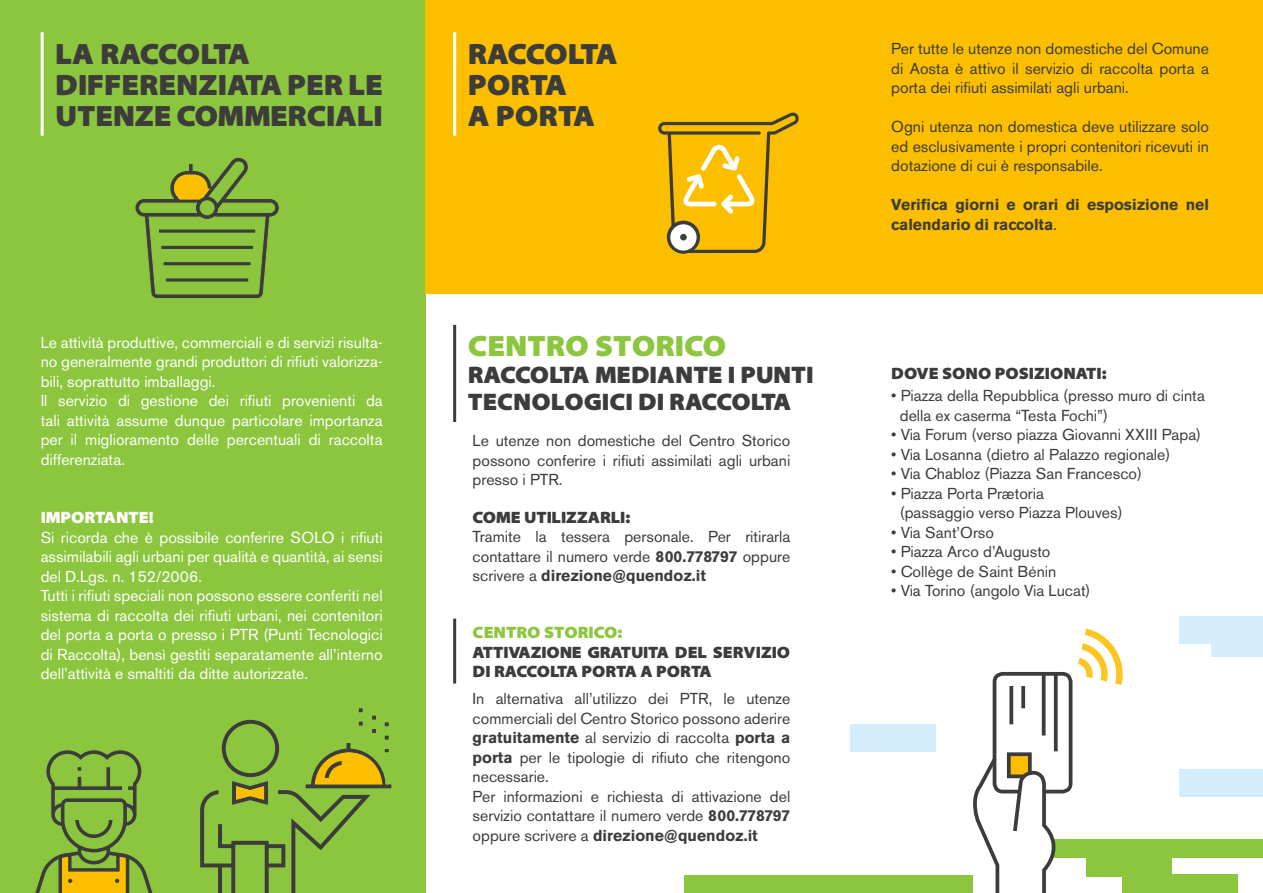
<style>
.page{position:relative;width:1263px;height:893px;background:#fff}
.page>*{position:absolute;margin:0;border:0;box-sizing:border-box;transform-origin:0 0}
.t1{font:900 29.55px/31px "Santana";letter-spacing:-.01em;color:#3c3c3b}
.t2{font:900 29.55px "Santana";color:#8cc63e}
.t3{font:900 24px/27px "Santana";color:#3c3c3b}
.t4{font:900 16.5px/19.5px "Santana";color:#3c3c3b}
.t5{font:900 16.5px "Santana";color:#8cc63e}
.t6{font:900 16.5px "Santana";color:#fff}
.t7{font:15.75px/19.5px "Akzidenz Grotesk BE";color:#3c3c3b;text-align:justify}
.t8{font:15.75px/19.5px "Akzidenz Grotesk BE";color:#fff}
.t9{font:700 15.75px/19.5px "Akzidenz Grotesk BE";color:#3c3c3b}
.s1{font-weight:700}
.s2{font-weight:400}
</style>
<div class="page">
<div style="left:1053px;top:839px;width:210px;height:19px;background:#8cc63e"></div>
<div style="left:1086px;top:848px;width:85px;height:29px;background:#8cc63e"></div>
<div style="left:684px;top:875px;width:289px;height:18px;background:#8cc63e"></div>
<div style="left:1122px;top:874px;width:115px;height:19px;background:#8cc63e"></div>
<div style="left:0;top:0;width:425px;height:893px;background:#8cc63e"></div>
<hr style="left:41px;top:32px;width:3px;height:104px;background:#fff">
<svg style="left:358px;top:708px;width:5px;height:5px"></svg>
<svg style="left:135px;top:157px;width:144px;height:142px"></svg>
<svg style="left:200px;top:716px;width:192px;height:177px"></svg>
<svg style="left:35px;top:750px;width:118px;height:143px"></svg>
<div style="left:425px;top:0;width:838px;height:293px;background:#fbbf00"></div>
<hr style="left:453px;top:32px;width:3px;height:104px;background:#fff">
<hr style="left:453px;top:325px;width:3px;height:97px;background:#3c3c3b">
<hr style="left:453px;top:619px;width:3px;height:65px;background:#3c3c3b">
<svg style="left:656px;top:112px;width:144px;height:182px"></svg>
<div style="left:670px;top:224px;width:26px;height:27px;background:#fff;border-radius:50%"></div>
<div style="left:680px;top:234px;width:7px;height:6px;background:#3c3c3b;border-radius:50%"></div>
<div style="left:993px;top:672px;width:79px;height:121px;border:4px solid #3c3c3b;border-radius:8px"></div>
<div style="left:1007px;top:752px;width:25px;height:26px;background:#fbbf00;border:4px solid #3c3c3b"></div>
<svg style="left:1009px;top:686px;width:4px;height:38px"></svg>
<svg style="left:1021px;top:686px;width:4px;height:22px"></svg>
<hr style="left:1042px;top:675px;width:3px;height:60px;background:#3c3c3b">
<svg style="left:1054px;top:675px;width:4px;height:76px"></svg>
<svg style="left:1011px;top:772px;width:54px;height:121px"></svg>
<svg style="left:973px;top:754px;width:28px;height:139px"></svg>
<svg style="left:1078px;top:629px;width:45px;height:56px"></svg>
<div style="left:1179px;top:616px;width:84px;height:28px;background:#d4edfc"></div>
<div style="left:1179px;top:769px;width:84px;height:28px;background:#d4edfc"></div>
<div style="left:850px;top:724px;width:86px;height:28px;background:#d4edfc"></div>
<div style="left:1211px;top:630px;width:52px;height:27px;background:#d4edfc"></div>
<h1 class="t1" style="left:55px;top:39px;width:329px">LA RACCOLTA<br>DIFFERENZIATA PER LE<br>UTENZE COMMERCIALI</h1>
<p class="t8" style="left:41px;top:333px;width:344px">Le attività produttive, commerciali e di servizi risulta&shy;no generalmente grandi produttori di rifiuti valorizza&shy;bili, soprattutto imballaggi.<br>Il servizio di gestione dei rifiuti provenienti da tali attività assume dunque particolare importanza per il miglioramento delle percentuali di raccolta differenziata.</p>
<p class="t6" style="left:41px;top:509px;width:114px">IMPORTANTE!</p>
<p class="t8" style="left:41px;top:528px;width:344px">Si ricorda che è possibile conferire SOLO i rifiuti assimilabili agli urbani per qualità e quantità, ai sensi del D.Lgs. n. 152/2006.<br>Tutti i rifiuti speciali non possono essere conferiti nel sistema di raccolta dei rifiuti urbani, nei contenitori del porta a porta o presso i PTR (Punti Tecnologici di Raccolta), bensì gestiti separatamente all’interno dell’attività e smaltiti da ditte autorizzate.</p>
<h1 class="t1" style="left:468px;top:39px;width:151px">RACCOLTA<br>PORTA<br>A PORTA</h1>
<h1 class="t2" style="left:468px;top:331px;width:260px">CENTRO STORICO</h1>
<h2 class="t3" style="left:468px;top:363px;width:348px">RACCOLTA MEDIANTE I PUNTI<br>TECNOLOGICI DI RACCOLTA</h2>
<p class="t7" style="left:473px;top:431px;width:319px">Le utenze non domestiche del Centro Storico possono conferire i rifiuti assimilati agli urbani presso i PTR.</p>
<p class="t4" style="left:473px;top:508px;width:159px">COME UTILIZZARLI:</p>
<p class="t7" style="left:473px;top:527px;width:319px">Tramite la tessera personale. Per ritirarla contattare il numero verde <span class="s1">800.778797</span> oppure scrivere a <span class="s1">direzione@quendoz.it</span></p>
<p class="t5" style="left:473px;top:624px;width:151px">CENTRO STORICO:</p>
<p class="t4" style="left:473px;top:643px;width:319px">ATTIVAZIONE GRATUITA DEL SERVIZIO<br>DI RACCOLTA PORTA A PORTA</p>
<p class="t7" style="left:473px;top:689px;width:319px;text-align:left">In alternativa all’utilizzo dei PTR, le utenze commerciali del Centro Storico possono aderire <span class="s1">gratuitamente</span> al servizio di raccolta <span class="s1">porta a porta</span> per le tipologie di rifiuto che ritengono necessarie.<br>Per informazioni e richiesta di attivazione del servizio contattare il numero verde <span class="s1">800.778797 </span>oppure scrivere a <span class="s1">direzione@quendoz.it</span></p>
<p class="t7" style="left:891px;top:39px;width:319px">Per tutte le utenze non domestiche del Comune di Aosta è attivo il servizio di raccolta porta a porta dei rifiuti assimilati agli urbani.</p>
<p class="t7" style="left:891px;top:117px;width:319px">Ogni utenza non domestica deve utilizzare solo ed esclusivamente i propri contenitori ricevuti in dotazione di cui è responsabile.</p>
<p class="t9" style="left:891px;top:195px;width:319px">Verifica giorni e orari di esposizione nel calendario di raccolta<span class="s2">.</span></p>
<p class="t4" style="left:891px;top:364px;width:217px">DOVE SONO POSIZIONATI:</p>
<p class="t7" style="left:900px;top:386px;width:307px;text-indent:-9px">• Piazza della Repubblica (presso muro di cinta della ex caserma “Testa Fochi”)</p>
<p class="t7" style="left:891px;top:425px;width:311px">• Via Forum (verso piazza Giovanni XXIII Papa)</p>
<p class="t7" style="left:891px;top:444px;width:280px">• Via Losanna (dietro al Palazzo regionale)</p>
<p class="t7" style="left:891px;top:464px;width:252px">• Via Chabloz (Piazza San Francesco)</p>
<p class="t7" style="left:900px;top:483px;width:224px;text-indent:-9px">• Piazza Porta Prætoria<br>(passaggio verso Piazza Plouves)</p>
<p class="t7" style="left:891px;top:522px;width:104px">• Via Sant’Orso</p>
<p class="t7" style="left:891px;top:542px;width:161px">• Piazza Arco d’Augusto</p>
<p class="t7" style="left:891px;top:561px;width:167px">• Collège de Saint Bénin</p>
<p class="t7" style="left:891px;top:581px;width:201px">• Via Torino (angolo Via Lucat)</p>
</div>
